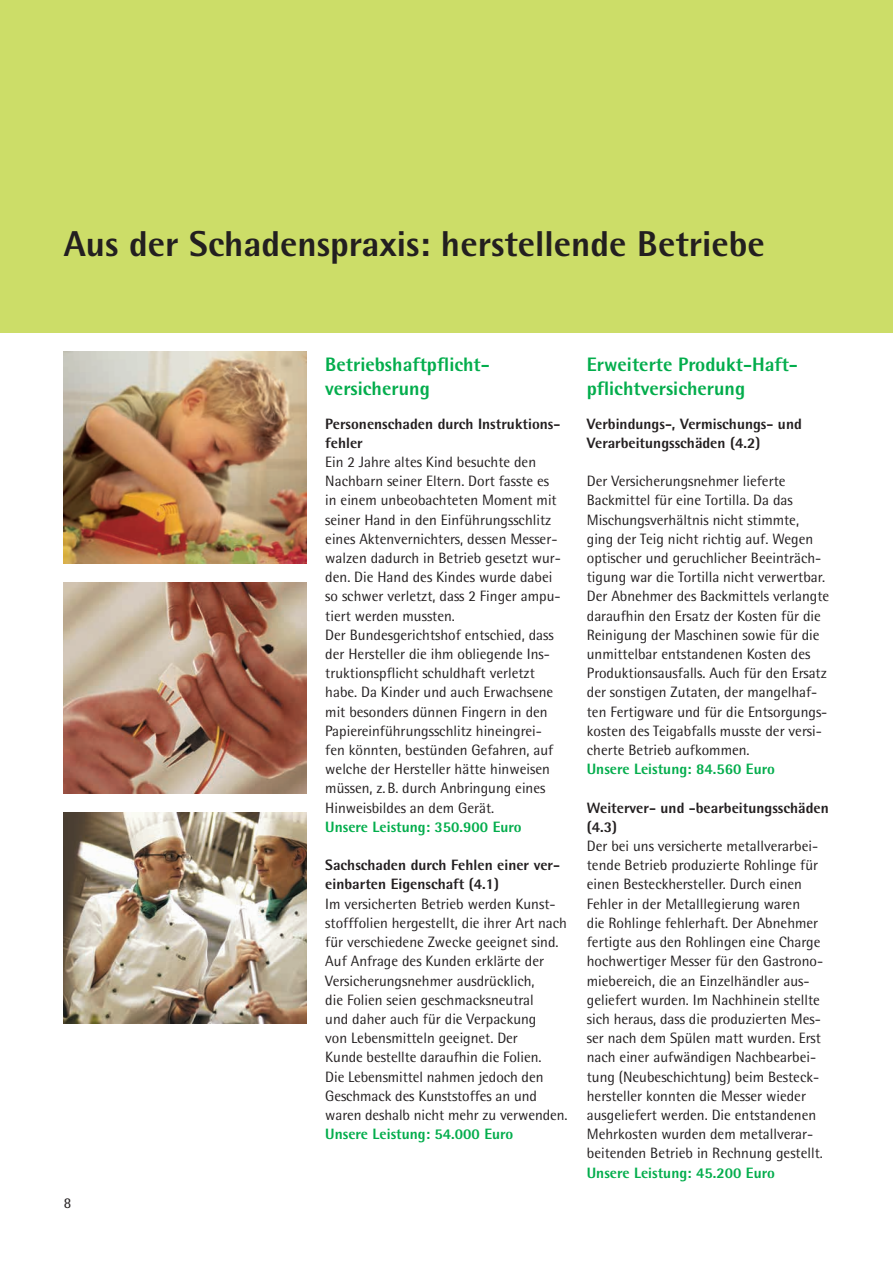
<style>
.page{position:relative;width:893px;height:1263px;background:#fff}
.page>*{position:absolute;margin:0;border:0;box-sizing:border-box;transform-origin:0 0}
.t1{font:800 36px "Lvm Rotis";color:#231f20}
.t2{font:800 19.5px/24px "Lvm Rotis";color:#03ad4c}
.t3{font:15px/19.2px "Lvm Rotis";color:#231f20}
.t4{font:800 15px/19.2px "Lvm Rotis";color:#231f20}
.t5{font:800 15px "Lvm Rotis";color:#03ad4c}
</style>
<div class="page">
<div style="left:0;top:0;width:893px;height:333px;background:#ccdd68"></div>
<img style="left:64px;top:582px;width:242px;height:211px">
<img style="left:64px;top:813px;width:242px;height:211px">
<img style="left:64px;top:352px;width:242px;height:211px">
<h1 class="t1" style="left:64px;top:221px;width:702px">Aus der Schadenspraxis: herstellende Betriebe</h1>
<p class="t3" style="left:64px;top:1193px;width:9px">8</p>
<h2 class="t2" style="left:325px;top:352px;width:164px">Betriebshaftpflicht&shy;versicherung</h2>
<p class="t4" style="left:325px;top:414px;width:237px">Personenschaden durch Instruktions&shy;fehler</p>
<p class="t3" style="left:325px;top:452px;width:237px">Ein 2 Jahre altes Kind besuchte den Nachbarn seiner Eltern. Dort fasste es in einem unbeobachteten Moment mit seiner Hand in den Einführungsschlitz eines Aktenvernichters, dessen Messer&shy;walzen dadurch in Betrieb gesetzt wur&shy;den. Die Hand des Kindes wurde dabei so schwer verletzt, dass 2 Finger ampu&shy;tiert werden mussten.<br>Der Bundesgerichtshof entschied, dass der Hersteller die ihm obliegende Ins&shy;truktionspflicht schuldhaft verletzt habe. Da Kinder und auch Erwachsene mit besonders dünnen Fingern in den Papiereinführungsschlitz hineingrei&shy;fen könnten, bestünden Gefahren, auf welche der Hersteller hätte hinweisen müssen, z.B. durch Anbringung eines Hinweisbildes an dem Gerät.</p>
<p class="t5" style="left:325px;top:817px;width:198px">Unsere Leistung: 350.900 Euro</p>
<p class="t4" style="left:325px;top:855px;width:236px">Sachschaden durch Fehlen einer ver&shy;einbarten Eigenschaft (4.1)</p>
<p class="t3" style="left:325px;top:894px;width:244px">Im versicherten Betrieb werden Kunst&shy;stofffolien hergestellt, die ihrer Art nach für verschiedene Zwecke geeignet sind.<br>Auf Anfrage des Kunden erklärte der Versicherungsnehmer ausdrücklich,<br>die Folien seien geschmacksneutral<br>und daher auch für die Verpackung<br>von Lebensmitteln geeignet. Der<br>Kunde bestellte daraufhin die Folien.<br>Die Lebensmittel nahmen jedoch den Geschmack des Kunststoffes an und waren deshalb nicht mehr zu verwenden.</p>
<p class="t5" style="left:325px;top:1124px;width:190px">Unsere Leistung: 54.000 Euro</p>
<h2 class="t2" style="left:587px;top:352px;width:213px">Erweiterte Produkt-Haft&shy;pflichtversicherung</h2>
<p class="t4" style="left:587px;top:414px;width:217px">Verbindungs-, Vermischungs- und<br>Verarbeitungsschäden (4.2)</p>
<p class="t3" style="left:587px;top:471px;width:244px">Der Versicherungsnehmer lieferte Backmittel für eine Tortilla. Da das Mischungsverhältnis nicht stimmte, ging der Teig nicht richtig auf. Wegen optischer und geruchlicher Beeinträch&shy;tigung war die Tortilla nicht verwertbar.<br>Der Abnehmer des Backmittels verlangte daraufhin den Ersatz der Kosten für die Reinigung der Maschinen sowie für die unmittelbar entstandenen Kosten des Produktionsausfalls. Auch für den Ersatz der sonstigen Zutaten, der mangelhaf&shy;ten Fertigware und für die Entsorgungs&shy;kosten des Teigabfalls musste der versi&shy;cherte Betrieb aufkommen.</p>
<p class="t5" style="left:587px;top:760px;width:190px">Unsere Leistung: 84.560 Euro</p>
<p class="t4" style="left:587px;top:798px;width:243px">Weiterver- und -bearbeitungsschäden (4.3)</p>
<p class="t3" style="left:587px;top:836px;width:238px">Der bei uns versicherte metallverarbei&shy;tende Betrieb produzierte Rohlinge für einen Besteckhersteller. Durch einen Fehler in der Metalllegierung waren<br>die Rohlinge fehlerhaft. Der Abnehmer fertigte aus den Rohlingen eine Charge hochwertiger Messer für den Gastrono&shy;miebereich, die an Einzelhändler aus&shy;geliefert wurden. Im Nachhinein stellte sich heraus, dass die produzierten Mes&shy;ser nach dem Spülen matt wurden. Erst nach einer aufwändigen Nachbearbei&shy;tung (Neubeschichtung) beim Besteck&shy;hersteller konnten die Messer wieder ausgeliefert werden. Die entstandenen Mehrkosten wurden dem metallverar&shy;beitenden Betrieb in Rechnung gestellt.</p>
<p class="t5" style="left:587px;top:1163px;width:190px">Unsere Leistung: 45.200 Euro</p>
</div>
